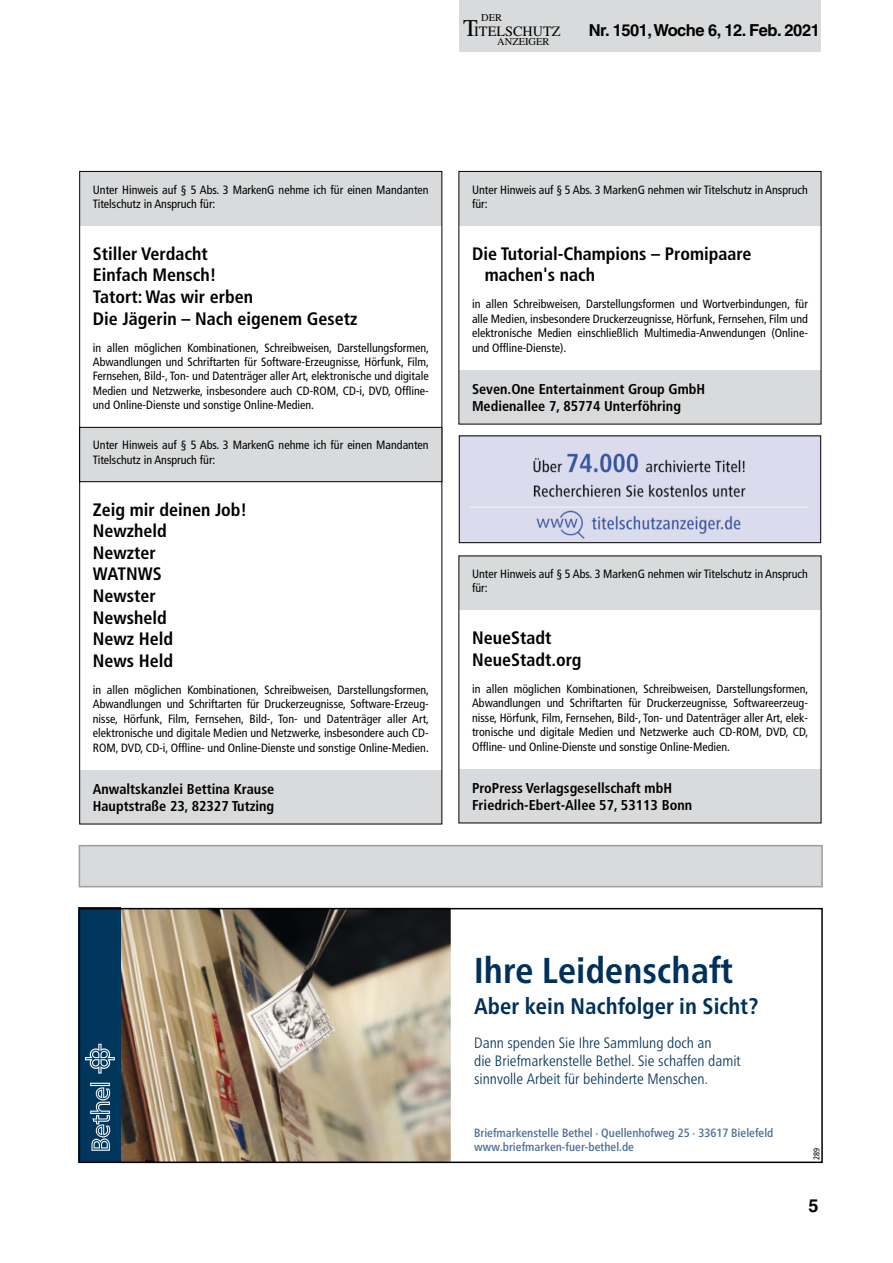
<style>
.page{position:relative;width:893px;height:1263px;background:#fff}
.page>*{position:absolute;margin:0;border:0;box-sizing:border-box;transform-origin:0 0}
.t1{font:700 condensed 36px "Frutiger Neue LT Pro";letter-spacing:.005em;color:#00315a}
.t2{font:700 condensed 22.5px "Frutiger Neue LT Pro";letter-spacing:.005em;color:#00315a}
.t3{font:700 condensed 18px/21.6px "Frutiger";color:#000}
.t4{font:700 18px "Helvetica";color:#000}
.t5{font:700 16.5px "Helvetica";letter-spacing:-.03em;color:#000}
.t6{font:300 condensed 15px/18px "Frutiger Neue LT Pro";color:#00315a}
.A-Anmelder{font:700 condensed 14.25px/17.1px "Frutiger";color:#000}
.t7{font:14.25px "Times";color:#000}
.A-Text-1{font:condensed 12px/14.4px "Frutiger";color:#000}
.t8{font:500 condensed 12px/14.2px "Frutiger Neue LT Pro";color:#4d6f94}
.t9{font:10.5px "Times";color:#000}
.t10{font:condensed 8.25px "Frutiger Neue LT Pro";color:#000}
.s1{font-size:24px}
</style>
<div class="page">
<div style="left:459px;top:0;width:362px;height:51px;background:#d9dadb"></div>
<div style="left:80px;top:172px;width:361px;height:53px;background:#d9dadb"></div>
<div style="left:80px;top:428px;width:361px;height:53px;background:#d9dadb"></div>
<div style="left:80px;top:770px;width:361px;height:54px;background:#d9dadb"></div>
<div style="left:79px;top:427px;width:363px;height:397px;border:1px solid #000"></div>
<div style="left:459px;top:556px;width:362px;height:54px;background:#d9dadb"></div>
<div style="left:459px;top:769px;width:362px;height:53px;background:#d9dadb"></div>
<div style="left:459px;top:172px;width:362px;height:53px;background:#d9dadb"></div>
<div style="left:459px;top:370px;width:362px;height:54px;background:#d9dadb"></div>
<img style="left:461px;top:437px;width:358px;height:104px">
<div style="left:459px;top:435px;width:362px;height:108px;border:1px solid #000"></div>
<img style="left:121px;top:911px;width:330px;height:249px">
<div style="left:79px;top:908px;width:42px;height:255px;background:#00365b"></div>
<svg style="left:85px;top:1044px;width:30px;height:29px"></svg>
<svg style="left:90px;top:1083px;width:20px;height:68px"></svg>
<div style="left:79px;top:908px;width:744px;height:255px;border:2px solid #000"></div>
<div style="left:79px;top:845px;width:744px;height:42px;background:#d9dadb;border:2px solid #9c9e9f"></div>
<p class="t9" style="left:481px;top:12px;width:22px">DER</p>
<p class="t7" style="left:463px;top:23px;width:99px"><span class="s1">T</span>ITELSCHUTZ</p>
<p class="t9" style="left:497px;top:35px;width:54px">ANZEIGER</p>
<h3 class="t5" style="left:589px;top:20px;width:233px">Nr. 1501, Woche 6, 12. Feb. 2021</h3>
<p class="A-Text-1" style="left:93px;top:182px;width:337px">Unter Hinweis auf § 5 Abs. 3 MarkenG nehme ich für einen Mandanten<br>Titelschutz in Anspruch für:</p>
<p class="t3" style="left:93px;top:243px;width:116px">Stiller Verdacht</p>
<p class="t3" style="left:93px;top:264px;width:125px">Einfach Mensch!</p>
<p class="t3" style="left:93px;top:286px;width:162px">Tatort: Was wir erben</p>
<p class="t3" style="left:93px;top:307px;width:266px">Die Jägerin – Nach eigenem Gesetz</p>
<p class="A-Text-1" style="left:93px;top:340px;width:338px;text-align:justify">in allen möglichen Kombinationen, Schreibweisen, Darstellungsformen, Abwandlungen und Schriftarten für Software-Erzeugnisse, Hörfunk, Film, Fernsehen, Bild-, Ton- und Datenträger aller Art, elektronische und digitale Medien und Netzwerke, insbesondere auch CD-ROM, CD-i, DVD, Offline&shy;und Online-Dienste und sonstige Online-Medien.</p>
<p class="A-Anmelder" style="left:93px;top:438px;width:183px">Anwaltskanzlei Bettina Krause<br>Hauptstraße 23, 82327 Tutzing</p>
<p class="A-Text-1" style="left:93px;top:438px;width:337px">Unter Hinweis auf § 5 Abs. 3 MarkenG nehme ich für einen Mandanten<br>Titelschutz in Anspruch für:</p>
<p class="t3" style="left:93px;top:499px;width:156px">Zeig mir deinen Job!</p>
<p class="t3" style="left:93px;top:520px;width:76px">Newzheld</p>
<p class="t3" style="left:93px;top:542px;width:64px">Newzter</p>
<p class="t3" style="left:93px;top:563px;width:70px">WATNWS</p>
<p class="t3" style="left:93px;top:585px;width:64px">Newster</p>
<p class="t3" style="left:93px;top:607px;width:76px">Newsheld</p>
<p class="t3" style="left:93px;top:628px;width:82px">Newz Held</p>
<p class="t3" style="left:93px;top:650px;width:82px">News Held</p>
<p class="A-Text-1" style="left:93px;top:683px;width:338px;text-align:justify">in allen möglichen Kombinationen, Schreibweisen, Darstellungsformen, Abwandlungen und Schriftarten für Druckerzeugnisse, Software-Erzeug&shy;nisse, Hörfunk, Film, Fernsehen, Bild-, Ton- und Datenträger aller Art, elektronische und digitale Medien und Netzwerke, insbesondere auch CD-ROM, DVD, CD-i, Offline- und Online-Dienste und sonstige Online-Medien.</p>
<p class="A-Anmelder" style="left:93px;top:780px;width:183px">Anwaltskanzlei Bettina Krause<br>Hauptstraße 23, 82327 Tutzing</p>
<p class="A-Text-1" style="left:472px;top:182px;width:337px">Unter Hinweis auf § 5 Abs. 3 MarkenG nehmen wir Titelschutz in Anspruch für:</p>
<p class="t3" style="left:485px;top:243px;width:268px;text-indent:-13px">Die Tutorial-Champions – Promipaare machen's nach</p>
<p class="A-Text-1" style="left:472px;top:297px;width:337px;text-align:justify">in allen Schreibweisen, Darstellungsformen und Wortverbindungen, für alle Medien, insbesondere Druckerzeugnisse, Hörfunk, Fernsehen, Film und elektronische Medien einschließlich Multimedia-Anwendungen (Online&shy;und Offline-Dienste).</p>
<p class="A-Anmelder" style="left:472px;top:380px;width:235px">Seven.One Entertainment Group GmbH<br>Medienallee 7, 85774 Unterföhring</p>
<p class="A-Text-1" style="left:472px;top:567px;width:337px">Unter Hinweis auf § 5 Abs. 3 MarkenG nehmen wir Titelschutz in Anspruch für:</p>
<p class="t3" style="left:472px;top:627px;width:81px">NeueStadt</p>
<p class="t3" style="left:472px;top:649px;width:111px">NeueStadt.org</p>
<p class="A-Text-1" style="left:472px;top:682px;width:338px;text-align:justify">in allen möglichen Kombinationen, Schreibweisen, Darstellungsformen, Abwandlungen und Schriftarten für Druckerzeugnisse, Softwareerzeug&shy;nisse, Hörfunk, Film, Fernsehen, Bild-, Ton- und Datenträger aller Art, elek&shy;tronische und digitale Medien und Netzwerke auch CD-ROM, DVD, CD, Offline- und Online-Dienste und sonstige Online-Medien.</p>
<p class="A-Anmelder" style="left:472px;top:779px;width:222px">ProPress Verlagsgesellschaft mbH<br>Friedrich-Ebert-Allee 57, 53113 Bonn</p>
<p class="t1" style="left:474px;top:949px;width:260px">Ihre Leidenschaft</p>
<p class="t2" style="left:474px;top:993px;width:286px">Aber kein Nachfolger in Sicht?</p>
<p class="t6" style="left:474px;top:1033px;width:268px">Dann spenden Sie Ihre Sammlung doch an<br>die Briefmarkenstelle Bethel. Sie schaffen damit sinnvolle Arbeit für behinderte Menschen.</p>
<p class="t8" style="left:474px;top:1125px;width:301px">Briefmarkenstelle Bethel · Quellenhofweg 25 · 33617 Bielefeld www.briefmarken-fuer-bethel.de</p>
<p class="t10" style="left:812px;top:1160px;width:14px;rotate:-90deg">289</p>
<h3 class="t4" style="left:808px;top:1195px;width:12px">5</h3>
</div>
